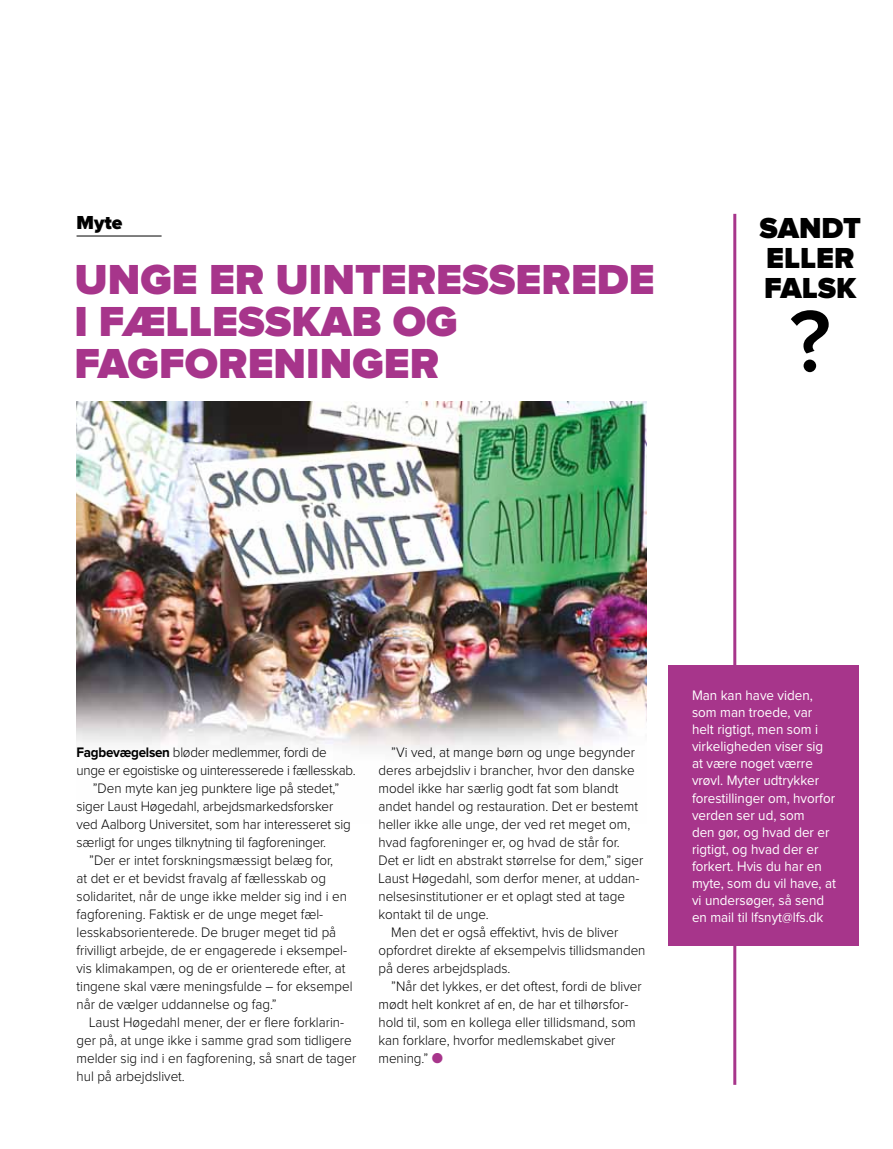
<style>
.page{position:relative;width:893px;height:1149px;background:#fff}
.page>*{position:absolute;margin:0;border:0;box-sizing:border-box;transform-origin:0 0}
.t1{font:600 90px "Proxima Nova";color:#000}
.t2{font:900 43.5px/42px "Proxima Nova";color:#a7358b}
.t3{font:900 30px/30px "Proxima Nova";color:#000}
.t4{font:900 19.5px "Proxima Nova";color:#000}
.t5{font:300 14.25px "Proxima Nova";color:#000;scale:.94 1}
.t6{font:14.25px/17.1px "Proxima Nova";color:#fff;scale:.94 1}
.t7{font:300 14.25px "Proxima Nova";letter-spacing:-.02em;color:#000;scale:.94 1}
.s1{font-weight:700}
.s2{color:#a7358b}
</style>
<div class="page">
<hr style="left:77px;top:235px;width:85px;height:1px;background:#000">
<hr style="left:733px;top:214px;width:3px;height:870px;background:#a7358b">
<div style="left:667px;top:664px;width:191px;height:281px;background:#a7358b"></div>
<img style="left:77px;top:401px;width:569px;height:351px">
<h3 class="t4" style="left:77px;top:214px;width:48px">MYTE</h3>
<h2 class="t2" style="left:74px;top:260px;width:582px">UNGE ER UINTERESSEREDE<br>I FÆLLESSKAB OG<br>FAGFORENINGER</h2>
<h3 class="t3" style="left:760px;top:214px;width:103px">SANDT<br>ELLER<br>FALSK</h3>
<h1 class="t1" style="left:790px;top:300px;width:43px">?</h1>
<p class="t7" style="left:77px;top:745px;width:268px"><span class="s1">Fagbevægelsen</span> bløder medlemmer, fordi de</p>
<p class="t7" style="left:77px;top:763px;width:298px">unge er egoistiske og uinteresserede i fællesskab.</p>
<p class="t5" style="left:93px;top:781px;width:264px">”Den myte kan jeg punktere lige på stedet,”</p>
<p class="t5" style="left:77px;top:799px;width:275px">siger Laust Høgedahl, arbejdsmarkedsforsker</p>
<p class="t5" style="left:77px;top:817px;width:293px">ved Aalborg Universitet, som har interesseret sig</p>
<p class="t5" style="left:77px;top:835px;width:267px">særligt for unges tilknytning til fagforeninger.</p>
<p class="t5" style="left:89px;top:853px;width:261px">”Der er intet forskningsmæssigt belæg for,</p>
<p class="t5" style="left:77px;top:871px;width:267px">at det er et bevidst fravalg af fællesskab og</p>
<p class="t5" style="left:77px;top:889px;width:289px">solidaritet, når de unge ikke melder sig ind i en</p>
<p class="t5" style="left:77px;top:907px;width:264px">fagforening. Faktisk er de unge meget fæl-</p>
<p class="t5" style="left:77px;top:925px;width:278px">lesskabsorienterede. De bruger meget tid på</p>
<p class="t5" style="left:77px;top:943px;width:289px">frivilligt arbejde, de er engagerede i eksempel-</p>
<p class="t5" style="left:77px;top:961px;width:288px">vis klimakampen, og de er orienterede efter, at</p>
<p class="t5" style="left:77px;top:979px;width:295px">tingene skal være meningsfulde – for eksempel</p>
<p class="t5" style="left:77px;top:997px;width:215px">når de vælger uddannelse og fag.”</p>
<p class="t5" style="left:89px;top:1015px;width:273px">Laust Høgedahl mener, der er flere forklarin-</p>
<p class="t5" style="left:77px;top:1033px;width:294px">ger på, at unge ikke i samme grad som tidligere</p>
<p class="t5" style="left:77px;top:1051px;width:299px">melder sig ind i en fagforening, så snart de tager</p>
<p class="t5" style="left:77px;top:1069px;width:117px">hul på arbejdslivet.</p>
<p class="t5" style="left:391px;top:745px;width:261px">”Vi ved, at mange børn og unge begynder</p>
<p class="t5" style="left:378px;top:763px;width:274px">deres arbejdsliv i brancher, hvor den danske</p>
<p class="t5" style="left:378px;top:781px;width:257px">model ikke har særlig godt fat som blandt</p>
<p class="t5" style="left:378px;top:799px;width:278px">andet handel og restauration. Det er bestemt</p>
<p class="t5" style="left:378px;top:817px;width:269px">heller ikke alle unge, der ved ret meget om,</p>
<p class="t5" style="left:378px;top:835px;width:258px">hvad fagforeninger er, og hvad de står for.</p>
<p class="t5" style="left:378px;top:853px;width:283px">Det er lidt en abstrakt størrelse for dem,” siger</p>
<p class="t5" style="left:378px;top:871px;width:279px">Laust Høgedahl, som derfor mener, at uddan-</p>
<p class="t5" style="left:378px;top:889px;width:264px">nelsesinstitutioner er et oplagt sted at tage</p>
<p class="t5" style="left:378px;top:907px;width:119px">kontakt til de unge.</p>
<p class="t5" style="left:391px;top:925px;width:243px">Men det er også effektivt, hvis de bliver</p>
<p class="t5" style="left:378px;top:943px;width:286px">opfordret direkte af eksempelvis tillidsmanden</p>
<p class="t5" style="left:378px;top:961px;width:142px">på deres arbejdsplads.</p>
<p class="t5" style="left:391px;top:979px;width:268px">”Når det lykkes, er det oftest, fordi de bliver</p>
<p class="t5" style="left:378px;top:997px;width:267px">mødt helt konkret af en, de har et tilhørsfor-</p>
<p class="t5" style="left:378px;top:1015px;width:275px">hold til, som en kollega eller tillidsmand, som</p>
<p class="t5" style="left:378px;top:1033px;width:254px">kan forklare, hvorfor medlemskabet giver</p>
<p class="t5" style="left:378px;top:1051px;width:70px">mening.” <span class="s2">●</span></p>
<p class="t6" style="left:692px;top:687px;width:155px">Man kan have viden, som man troede, var helt rigtigt, men som i virkeligheden viser sig at være noget værre vrøvl. Myter udtrykker forestillinger om, hvorfor verden ser ud, som<br>den gør, og hvad der er rigtigt, og hvad der er forkert. Hvis du har en myte, som du vil have, at vi undersøger, så send en mail til lfsnyt@lfs.dk</p>
</div>
